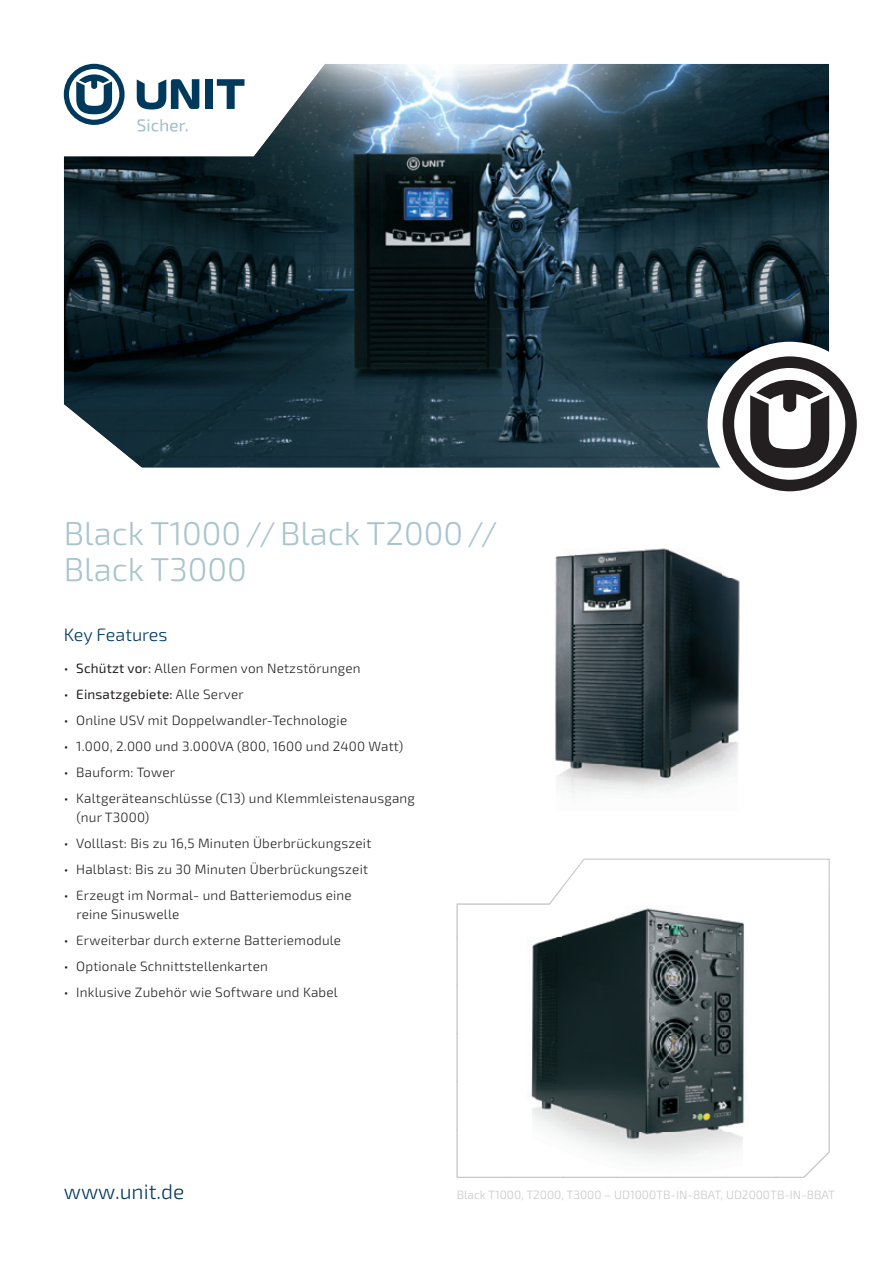
<style>
.page{position:relative;width:893px;height:1263px;background:#fff}
.page>*{position:absolute;margin:0;border:0;box-sizing:border-box;transform-origin:0 0}
.t1{font:300 33px/36px "Exo 2";color:#a8c4cc}
.t2{font:300 21px "Exo 2";color:#00395c}
.t3{font:300 18px "Exo 2";color:#00395c}
.t4{font:300 13.5px/19.5px "Exo 2";letter-spacing:.015em;color:#231f20}
.t5{font:13.5px "Exo 2";letter-spacing:.015em;color:#231f20}
.t6{font:300 12px "Exo 2";color:#c7c8ca}
.s1{font-weight:400}
.s2{font-weight:300}
</style>
<div class="page">
<img style="left:64px;top:64px;width:765px;height:404px">
<div style="left:708px;top:342px;width:164px;height:164px;background:#fff;border-radius:50%"></div>
<svg style="left:723px;top:356px;width:134px;height:135px"></svg>
<svg style="left:64px;top:64px;width:61px;height:61px"></svg>
<div style="left:205px;top:79px;width:8px;height:30px;background:#00395c"></div>
<svg style="left:217px;top:79px;width:27px;height:30px"></svg>
<svg style="left:137px;top:79px;width:62px;height:31px"></svg>
<svg style="left:137px;top:119px;width:51px;height:13px"></svg>
<img style="left:555px;top:548px;width:185px;height:246px">
<svg style="left:560px;top:858px;width:270px;height:295px"></svg>
<img style="left:456px;top:889px;width:371px;height:289px">
<img style="left:457px;top:902px;width:53px;height:35px">
<img style="left:510px;top:889px;width:53px;height:17px">
<img style="left:827px;top:889px;width:2px;height:241px">
<img style="left:457px;top:937px;width:3px;height:193px">
<img style="left:457px;top:1130px;width:53px;height:48px">
<img style="left:510px;top:1176px;width:266px;height:2px">
<img style="left:776px;top:1130px;width:53px;height:48px">
<h1 class="t1" style="left:64px;top:519px;width:435px">Black T1000 // Black T2000//<br>Black T3000</h1>
<h3 class="t3" style="left:64px;top:628px;width:105px">Key Features</h3>
<p class="t4" style="left:64px;top:660px;width:298px">• <span class="s1">Schützt vor:</span> Allen Formen von Netzstörungen</p>
<p class="t5" style="left:64px;top:689px;width:182px"><span class="s2">•</span> Einsatzgebiete: <span class="s2">Alle Server</span></p>
<p class="t4" style="left:64px;top:712px;width:285px">• Online USV mit Doppelwandler-Technologie</p>
<p class="t4" style="left:64px;top:738px;width:341px">• 1.000, 2.000 und 3.000VA (800, 1600 und 2400 Watt)</p>
<p class="t4" style="left:64px;top:764px;width:113px">• Bauform: Tower</p>
<p class="t4" style="left:76px;top:789px;width:340px;text-indent:-13px">• Kaltgeräteanschlüsse (C13) und Klemmleistenausgang (nur T3000)</p>
<p class="t4" style="left:64px;top:835px;width:309px">• Volllast: Bis zu 16,5 Minuten Überbrückungszeit</p>
<p class="t4" style="left:64px;top:861px;width:306px">• Halblast: Bis zu 30 Minuten Überbrückungszeit</p>
<p class="t4" style="left:76px;top:887px;width:277px;text-indent:-13px">• Erzeugt im Normal- und Batteriemodus eine reine Sinuswelle</p>
<p class="t4" style="left:64px;top:932px;width:279px">• Erweiterbar durch externe Batteriemodule</p>
<p class="t4" style="left:64px;top:958px;width:206px">• Optionale Schnittstellenkarten</p>
<p class="t4" style="left:64px;top:984px;width:276px">• Inklusive Zubehör wie Software und Kabel</p>
<h2 class="t2" style="left:64px;top:1184px;width:122px">www.unit.de</h2>
<p class="t6" style="left:457px;top:1191px;width:380px">Black T1000, T2000, T3000 – UD1000TB-IN-8BAT, UD2000TB-IN-8BAT</p>
</div>
